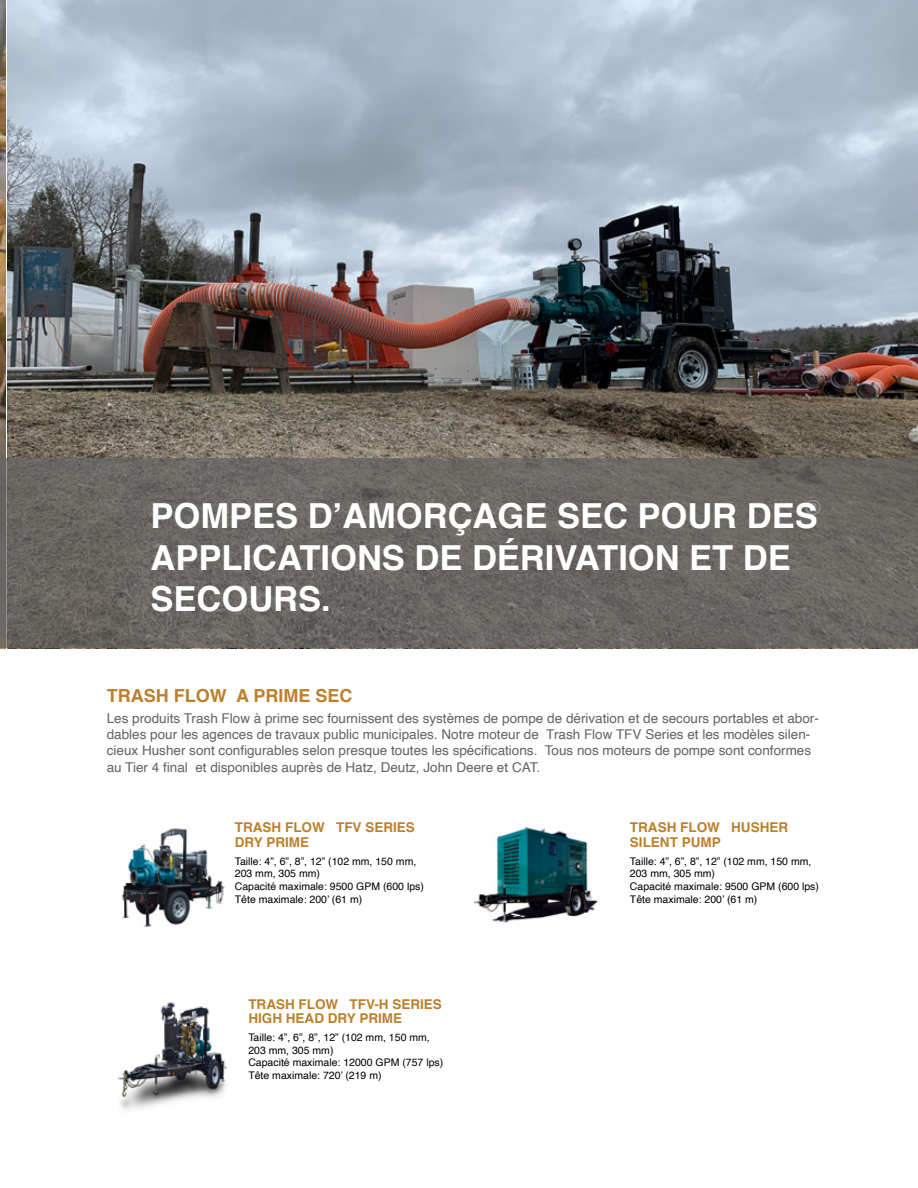
<style>
.page{position:relative;width:918px;height:1188px;background:#fff}
.page>*{position:absolute;margin:0;border:0;box-sizing:border-box;transform-origin:0 0}
.t1{font:700 34.5px/41.4px "Helvetica";color:#fff}
.t2{font:700 21px "Helvetica";color:#fff}
.t3{font:700 18px "Helvetica";color:#bd802b}
.t4{font:13.5px/16.2px "Helvetica";color:#626262}
.t5{font:700 13.5px "Helvetica";color:#bd802b}
.t6{font:10.5px/12.6px "Helvetica";color:#000}
</style>
<div class="page">
<img style="left:0;top:0;width:918px;height:649px">
<img style="left:121px;top:828px;width:104px;height:99px">
<img style="left:473px;top:826px;width:125px;height:97px">
<img style="left:118px;top:1001px;width:109px;height:109px">
<svg style="left:0;top:458px;width:918px;height:190px;background:#6a6762"></svg>
<p class="t2" style="left:806px;top:491px;width:17px">®</p>
<p class="t1" style="left:151px;top:496px;width:669px">POMPES D’AMORÇAGE SEC POUR DES<br>APPLICATIONS DE DÉRIVATION ET DE<br>SECOURS.</p>
<p class="t3" style="left:107px;top:681px;width:247px">TRASH FLOW A PRIME SEC</p>
<p class="t4" style="left:107px;top:711px;width:714px">Les produits Trash Flow à prime sec fournissent des systèmes de pompe de dérivation et de secours portables et abor&shy;dables pour les agences de travaux public municipales. Notre moteur de Trash Flow TFV Series et les modèles silen&shy;cieux Husher sont configurables selon presque toutes les spécifications. Tous nos moteurs de pompe sont conformes au Tier 4 final et disponibles auprès de Hatz, Deutz, John Deere et CAT.</p>
<p class="t5" style="left:235px;top:817px;width:182px">TRASH FLOW TFV SERIES</p>
<p class="t5" style="left:235px;top:831px;width:76px">DRY PRIME</p>
<p class="t6" style="left:235px;top:855px;width:183px">Taille: 4”, 6”, 8”, 12” (102 mm, 150 mm,<br>203 mm, 305 mm)</p>
<p class="t6" style="left:235px;top:880px;width:191px">Capacité maximale: 9500 GPM (600 lps)</p>
<p class="t6" style="left:235px;top:893px;width:129px">Tête maximale: 200’ (61 m)</p>
<p class="t5" style="left:248px;top:993px;width:195px">TRASH FLOW TFV-H SERIES</p>
<p class="t5" style="left:248px;top:1007px;width:155px">HIGH HEAD DRY PRIME</p>
<p class="t6" style="left:248px;top:1031px;width:183px">Taille: 4”, 6”, 8”, 12” (102 mm, 150 mm,<br>203 mm, 305 mm)</p>
<p class="t6" style="left:248px;top:1057px;width:196px">Capacité maximale: 12000 GPM (757 lps)</p>
<p class="t6" style="left:248px;top:1069px;width:135px">Tête maximale: 720’ (219 m)</p>
<p class="t5" style="left:630px;top:817px;width:160px">TRASH FLOW HUSHER</p>
<p class="t5" style="left:630px;top:831px;width:92px">SILENT PUMP</p>
<p class="t6" style="left:630px;top:855px;width:183px">Taille: 4”, 6”, 8”, 12” (102 mm, 150 mm,<br>203 mm, 305 mm)</p>
<p class="t6" style="left:630px;top:880px;width:191px">Capacité maximale: 9500 GPM (600 lps)</p>
<p class="t6" style="left:630px;top:893px;width:129px">Tête maximale: 200’ (61 m)</p>
</div>
